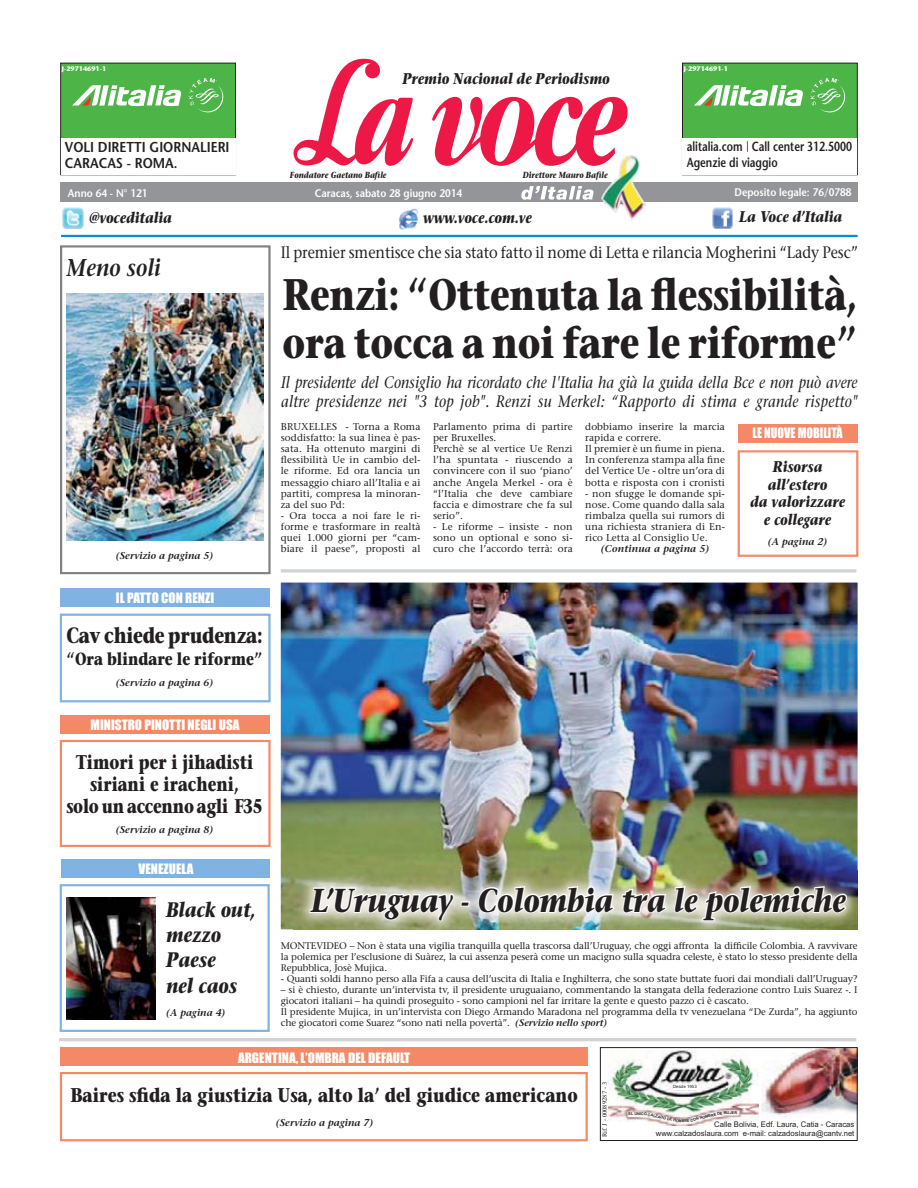
<style>
.page{position:relative;width:918px;height:1188px;background:#fff}
.page>*{position:absolute;margin:0;border:0;box-sizing:border-box;transform-origin:0 0}
.t1{font:700 44.1px/48.6px "Stone Serif";letter-spacing:-.01em;color:#231f20;scale:.8 1}
.t2{font:italic 700 33.15px "Stone Serif";color:#231f20;scale:.8 1}
.t3{font:italic 600 24.3px "Stone Serif";color:#231f20;scale:.85 1}
.t4{font:700 22.05px "Stone Serif";letter-spacing:-.015em;color:#231f20;scale:.8 1}
.t5{font:italic 700 21px/25.3px "Stone Serif";color:#231f20;scale:.8 1}
.t6{font:700 19.8px/22px "Stone Serif";color:#231f20;text-align:center;scale:.78 1}
.t7{font:700 19.8px "Stone Serif";color:#231f20;scale:.81 1}
.t8{font:700 17.7px "Stone Serif";color:#231f20;scale:.8 1}
.t9{font:italic 16.5px/18.8px "Stone Serif";color:#231f20;scale:.86 1}
.t10{font:16.5px "Stone Serif";letter-spacing:-.005em;color:#231f20;scale:.88 1}
.t11{font:italic 700 15.45px/17.7px "Stone Serif";color:#231f20;text-align:center;scale:.8 1}
.t12{font:600 14.4px/16.5px "Stone Sans";color:#231f20;scale:.9 1}
.t13{font:13.2px "Impact";color:#fff}
.t14{font:600 13.2px/15.5px "Stone Sans";color:#231f20;scale:.79 1}
.t15{font:13.2px "Impact";color:#fff;scale:.92 1}
.t16{font:600 11.1px "Stone Sans";color:#fff;scale:.9 1}
.t17{font:9.9px/11.1px "Stone Serif";letter-spacing:.01em;color:#231f20;text-align:justify}
.t18{font:italic 600 9.9px "Stone Serif";color:#231f20}
.t19{font:9.6px/11.1px "Stone Serif";letter-spacing:-.01em;color:#231f20;text-align:justify}
.t20{font:italic 700 8.85px "Stone Serif";color:#231f20;scale:.8 1}
.t21{font:7.65px/9.3px "Arial";color:#231f20;text-align:right}
.t22{font:700 6.6px "Stone Sans";color:#fff}
.t23{font:6.6px "Times New Roman";color:#231f20}
.t24{font:4.35px "Arial";color:#231f20}
.s1{font-weight:600;font-style:italic}
</style>
<div class="page">
<hr style="left:59px;top:1038px;width:797px;height:3px;background:#d1d3d4">
<svg style="left:293px;top:58px;width:335px;height:108px"></svg>
<div style="left:60px;top:182px;width:798px;height:20px;background:#939598"></div>
<svg style="left:521px;top:186px;width:73px;height:14px"></svg>
<img style="left:600px;top:155px;width:46px;height:66px">
<img style="left:761px;top:1049px;width:95px;height:69px">
<div style="left:600px;top:1047px;width:258px;height:94px;border:1px solid #231f20"></div>
<img style="left:609px;top:1050px;width:150px;height:75px">
<div style="left:673px;top:1085px;width:25px;height:5px;background:#fff"></div>
<img style="left:399px;top:208px;width:19px;height:22px">
<img style="left:62px;top:207px;width:22px;height:22px">
<img style="left:712px;top:207px;width:21px;height:22px">
<hr style="left:61px;top:235px;width:797px;height:2px;background:#0090d0">
<div style="left:61px;top:63px;width:175px;height:112px;background:#4db448"></div>
<div style="left:60px;top:63px;width:176px;height:112px;border:1px solid #231f20"></div>
<svg style="left:189px;top:78px;width:34px;height:35px"></svg>
<svg style="left:72px;top:85px;width:110px;height:21px"></svg>
<div style="left:61px;top:138px;width:174px;height:37px;background:#fff"></div>
<div style="left:682px;top:63px;width:175px;height:112px;background:#4db448"></div>
<div style="left:682px;top:63px;width:176px;height:112px;border:1px solid #231f20"></div>
<svg style="left:811px;top:78px;width:34px;height:35px"></svg>
<svg style="left:694px;top:85px;width:109px;height:21px"></svg>
<div style="left:683px;top:138px;width:174px;height:37px;background:#fff"></div>
<div style="left:60px;top:1072px;width:528px;height:69px;border:2px solid #f58967"></div>
<div style="left:60px;top:1048px;width:528px;height:18px;background:#f58967"></div>
<svg style="left:281px;top:569px;width:575px;height:4px;background:#d8dadb"></svg>
<div style="left:60px;top:740px;width:211px;height:107px;border:2px solid #f58967"></div>
<div style="left:60px;top:614px;width:211px;height:88px;border:2px solid #80b3e1"></div>
<div style="left:60px;top:715px;width:210px;height:19px;background:#f58967"></div>
<div style="left:60px;top:588px;width:210px;height:19px;background:#80b3e1"></div>
<div style="left:60px;top:884px;width:210px;height:148px;border:2px solid #80b3e1"></div>
<div style="left:61px;top:859px;width:209px;height:19px;background:#80b3e1"></div>
<div style="left:738px;top:450px;width:120px;height:107px;border:2px solid #f58967"></div>
<div style="left:738px;top:424px;width:120px;height:19px;background:#f58967"></div>
<div style="left:60px;top:245px;width:211px;height:329px;border:2px solid #808285"></div>
<img style="left:67px;top:293px;width:196px;height:248px">
<img style="left:281px;top:583px;width:577px;height:346px">
<img style="left:293px;top:929px;width:565px;height:1px">
<img style="left:293px;top:870px;width:565px;height:59px">
<svg style="left:308px;top:872px;width:163px;height:50px"></svg>
<img style="left:477px;top:871px;width:371px;height:59px">
<img style="left:66px;top:897px;width:89px;height:122px">
<svg style="left:629px;top:1111px;width:108px;height:11px"></svg>
<p class="t22" style="left:62px;top:66px;width:46px">J-29714691-1</p>
<h3 class="t12" style="left:65px;top:140px;width:184px">VOLI DIRETTI GIORNALIERI<br>CARACAS - ROMA.</h3>
<h3 class="t11" style="left:402px;top:71px;width:261px">Premio Nacional de Periodismo</h3>
<p class="t20" style="left:290px;top:171px;width:123px">Fondatore Gaetano Bafile</p>
<p class="t20" style="left:523px;top:171px;width:108px">Direttore Mauro Bafile</p>
<p class="t22" style="left:684px;top:66px;width:46px">J-29714691-1</p>
<h3 class="t14" style="left:687px;top:140px;width:211px">alitalia.com Call center 312.5000<br>Agenzie di viaggio</h3>
<p class="t16" style="left:68px;top:189px;width:90px">Anno 64 - N° 121</p>
<p class="t16" style="left:315px;top:189px;width:165px">Caracas, sabato 28 giugno 2014</p>
<p class="t16" style="left:735px;top:188px;width:131px">Deposito legale: 76/0788</p>
<h3 class="t11" style="left:89px;top:210px;width:105px">@voceditalia</h3>
<h3 class="t11" style="left:423px;top:210px;width:137px">www.voce.com.ve</h3>
<h3 class="t11" style="left:739px;top:209px;width:130px">La Voce d’Italia</h3>
<h3 class="t3" style="left:67px;top:258px;width:113px">Meno soli</h3>
<p class="t18" style="left:116px;top:551px;width:99px">(Servizio a pagina 5)</p>
<h3 class="t13" style="left:116px;top:594px;width:100px">IL PATTO CON RENZI</h3>
<h3 class="t4" style="left:66px;top:627px;width:247px">Cav chiede prudenza:</h3>
<h3 class="t8" style="left:66px;top:652px;width:247px">“Ora blindare le riforme”</h3>
<p class="t18" style="left:116px;top:679px;width:99px">(Servizio a pagina 6)</p>
<h3 class="t13" style="left:91px;top:720px;width:151px">MINISTRO PINOTTI NEGLI USA</h3>
<h3 class="t6" style="left:66px;top:753px;width:253px">Timori per i jihadisti siriani e iracheni,<br>solo un accenno agli F35</h3>
<p class="t18" style="left:116px;top:826px;width:99px">(Servizio a pagina 8)</p>
<h3 class="t13" style="left:139px;top:865px;width:57px">VENEZUELA</h3>
<h3 class="t5" style="left:166px;top:899px;width:114px">Black out, mezzo<br>Paese<br>nel caos</h3>
<p class="t18" style="left:166px;top:1008px;width:61px">(A pagina 4)</p>
<h3 class="t10" style="left:281px;top:246px;width:657px">Il premier smentisce che sia stato fatto il nome di Letta e rilancia Mogherini “Lady Pesc”</h3>
<h1 class="t1" style="left:283px;top:275px;width:720px">Renzi: “Ottenuta la flessibilità, ora tocca a noi fare le riforme”</h1>
<h3 class="t9" style="left:281px;top:375px;width:672px">Il presidente del Consiglio ha ricordato che l'Italia ha già la guida della Bce e non può avere altre presidenze nei "3 top job". Renzi su Merkel: “Rapporto di stima e grande rispetto"</h3>
<p class="t17" style="left:281px;top:422px;width:141px">BRUXELLES - Torna a Roma soddisfatto: la sua linea è pas&shy;sata. Ha ottenuto margini di flessibilità Ue in cambio del&shy;le riforme. Ed ora lancia un messaggio chiaro all’Italia e ai partiti, compresa la minoran&shy;za del suo Pd:</p>
<p class="t17" style="left:281px;top:511px;width:141px">- Ora tocca a noi fare le ri&shy;forme e trasformare in realtà quei 1.000 giorni per “cam&shy;biare il paese”, proposti al</p>
<p class="t17" style="left:433px;top:422px;width:141px;text-align:left">Parlamento prima di partire per Bruxelles.<br>Perchè se al vertice Ue Renzi l’ha spuntata - riuscendo a convincere con il suo ‘piano’ anche Angela Merkel - ora è “l’Italia che deve cambiare faccia e dimostrare che fa sul serio”.</p>
<p class="t17" style="left:433px;top:522px;width:141px">- Le riforme – insiste - non sono un optional e sono si&shy;curo che l’accordo terrà: ora</p>
<p class="t17" style="left:585px;top:422px;width:141px;text-align:left">dobbiamo inserire la marcia rapida e correre.<br>Il premier è un fiume in piena.<br>In conferenza stampa alla fine del Vertice Ue - oltre un’ora di botta e risposta con i cronisti</p>
<p class="t17" style="left:585px;top:489px;width:141px">- non sfugge le domande spi&shy;nose. Come quando dalla sala rimbalza quella sui rumors di una richiesta straniera di En&shy;rico Letta al Consiglio Ue.</p>
<p class="t18" style="left:601px;top:544px;width:110px">(Continua a pagina 5)</p>
<h3 class="t15" style="left:752px;top:429px;width:100px">LE NUOVE MOBILITÀ</h3>
<h3 class="t11" style="left:750px;top:460px;width:120px">Risorsa all’estero<br>da valorizzare e collegare</h3>
<p class="t18" style="left:768px;top:538px;width:61px">(A pagina 2)</p>
<h2 class="t2" style="left:311px;top:887px;width:670px">L’Uruguay - Colombia tra le polemiche</h2>
<p class="t19" style="left:281px;top:941px;width:578px">MONTEVIDEO – Non è stata una vigilia tranquilla quella trascorsa dall’Uruguay, che oggi affronta la difficile Colombia. A ravvivare la polemica per l’esclusione di Suàrez, la cui assenza peserà come un macigno sulla squadra celeste, è stato lo stesso presidente della Repubblica, Josè Mujica.</p>
<p class="t19" style="left:281px;top:974px;width:578px">- Quanti soldi hanno perso alla Fifa a causa dell’uscita di Italia e Inghilterra, che sono state buttate fuori dai mondiali dall’Uruguay?</p>
<p class="t19" style="left:281px;top:985px;width:578px;text-align:left">– si è chiesto, durante un’intervista tv, il presidente uruguaiano, commentando la stangata della federazione contro Luis Suarez -. I giocatori italiani – ha quindi proseguito - sono campioni nel far irritare la gente e questo pazzo ci è cascato.<br>Il presidente Mujica, in un’intervista con Diego Armando Maradona nel programma della tv venezuelana “De Zurda”, ha aggiunto che giocatori come Suarez “sono nati nella povertà”. <span class="s1">(Servizio nello sport)</span></p>
<h3 class="t13" style="left:238px;top:1053px;width:174px">ARGENTINA, L’OMBRA DEL DEFAULT</h3>
<h3 class="t7" style="left:70px;top:1088px;width:628px">Baires sfida la giustizia Usa, alto la’ del giudice americano</h3>
<p class="t18" style="left:276px;top:1119px;width:99px">(Servizio a pagina 7)</p>
<p class="t23" style="left:602px;top:1137px;width:57px;rotate:-90deg">Rif. J - 00089287 - 3</p>
<p class="t24" style="left:673px;top:1085px;width:25px">Desde 1953</p>
<p class="t21" style="left:656px;top:1120px;width:200px">Calle Bolivia, Edf. Laura, Catia - Caracas www.calzadoslaura.com e-mail: calzadoslaura@cantv.net</p>
</div>
